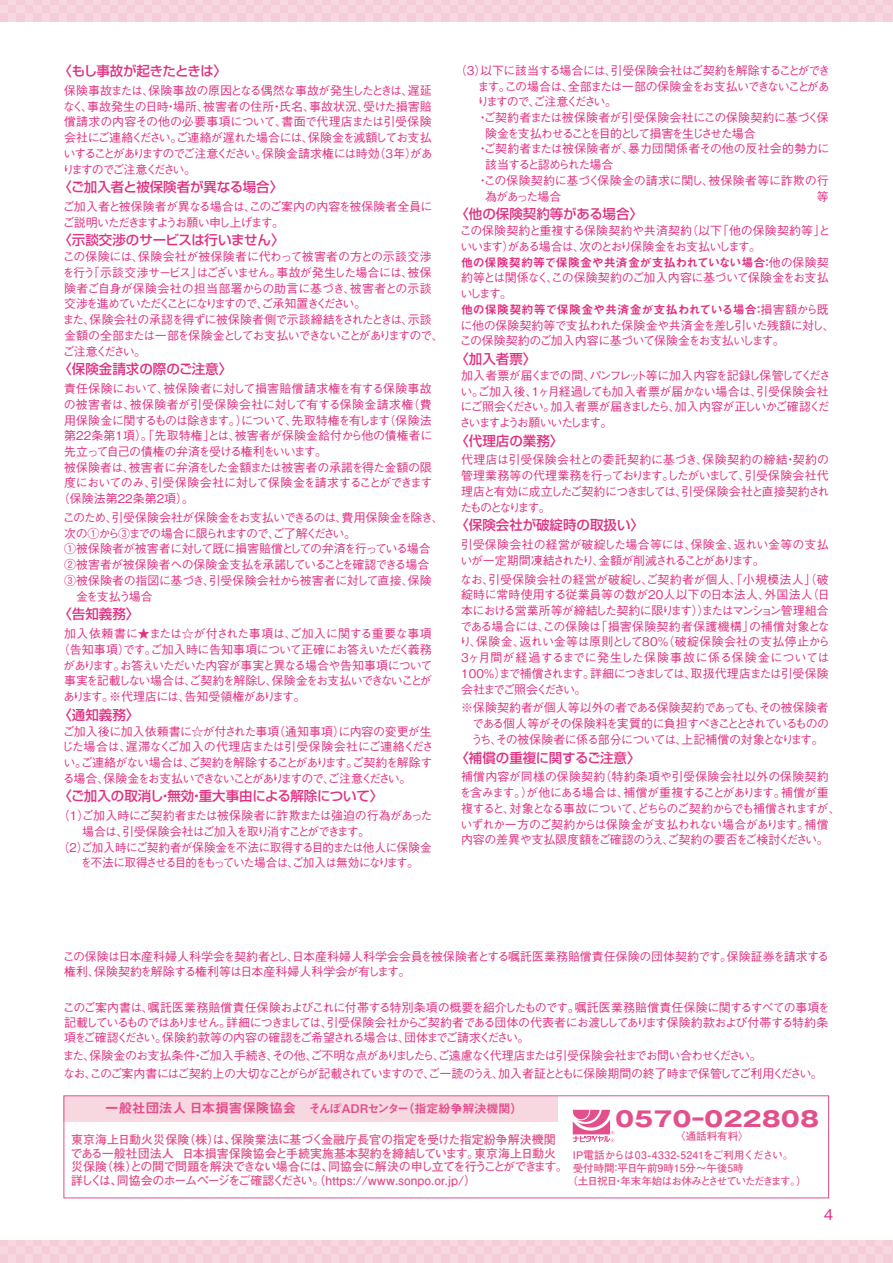
<style>
.page{position:relative;width:893px;height:1263px;background:#fff}
.page>*{position:absolute;margin:0;border:0;box-sizing:border-box;transform-origin:0 0}
.t1{font:21px "Gothic MB101 Pro Bold 90 msp RKSJ H";letter-spacing:-.24em;color:#e34f8c;scale:1.2 1}
.t2{font:15px "Gothic BBB Pro Medium 90 msp RKSJ H";color:#e13182}
.t3{font:13.5px "Shin Go Pro Medium 90 msp RKSJ H";color:#e13182}
.t4{font:13.5px "Shin Go Pro Medium 90 msp RKSJ H";letter-spacing:-.05em;color:#e13182}
.t5{font:12px/15.8px "Gothic BBB Pro Medium 90 msp RKSJ H";letter-spacing:-.05em;color:#e13182}
.t6{font:12px/15.8px "Gothic BBB Pro Medium 90 msp RKSJ H";letter-spacing:-.01em;color:#e13182}
.t7{font:12px/13.5px "Futo Go B101 Pro Bold 90 msp RKSJ H";letter-spacing:-.015em;color:#e34f8c}
.t8{font:12px/18px "Gothic BBB Pro Medium 90 msp RKSJ H";letter-spacing:-.08em;color:#e13182}
.t9{font:12px/15.8px "Gothic BBB Pro Medium 90 msp RKSJ H";letter-spacing:-.09em;color:#e13182}
.t10{font:12px/15px "Gothic BBB Pro Medium 90 msp RKSJ H";color:#e13182}
.t11{font:12px/15.8px "Gothic BBB Pro Medium 90 msp RKSJ H";letter-spacing:-.07em;color:#e13182}
.t12{font:12px "Gothic BBB Pro Medium 90 msp RKSJ H";letter-spacing:-.115em;color:#e13182}
.t13{font:12px "Midashi Go Pro MB31 90 msp RKSJ H";letter-spacing:-.005em;color:#e13182}
.t14{font:12px "Gothic BBB Pro Medium 90 msp RKSJ H";letter-spacing:-.085em;color:#e13182}
.t15{font:12px "Gothic BBB Pro Medium 90 msp RKSJ H";letter-spacing:.005em;color:#e13182}
.t16{font:12px "Midashi Go Pro MB31 90 msp RKSJ H";letter-spacing:-.11em;color:#e34f8c}
.t17{font:12px "Gothic BBB Pro Medium 90 msp RKSJ H";letter-spacing:-.03em;color:#e13182}
.t18{font:12px "Gothic BBB Pro Medium 90 msp RKSJ H";letter-spacing:-.025em;color:#e13182}
.t19{font:12px "Gothic BBB Pro Medium 90 msp RKSJ H";letter-spacing:-.095em;color:#e13182}
.t20{font:12px "Gothic BBB Pro Medium 90 msp RKSJ H";letter-spacing:.025em;color:#e13182}
.t21{font:12px "Gothic BBB Pro Medium 90 msp RKSJ H";letter-spacing:.03em;color:#e13182}
.t22{font:12px "Gothic BBB Pro Medium 90 msp RKSJ H";letter-spacing:-.02em;color:#e13182}
.t23{font:12px "Gothic BBB Pro Medium 90 msp RKSJ H";letter-spacing:-.015em;color:#e13182}
.t24{font:12px "Gothic BBB Pro Medium 90 msp RKSJ H";letter-spacing:-.11em;color:#e13182}
.t25{font:12px "Gothic BBB Pro Medium 90 msp RKSJ H";letter-spacing:-.14em;color:#e13182}
.t26{font:12px "Gothic BBB Pro Medium 90 msp RKSJ H";letter-spacing:-.1em;color:#e13182}
.t27{font:12px "Gothic BBB Pro Medium 90 msp RKSJ H";letter-spacing:-.13em;color:#e13182}
.t28{font:12px "Gothic BBB Pro Medium 90 msp RKSJ H";letter-spacing:-.185em;color:#e13182}
.t29{font:10.5px/12.6px "Futo Go B101 Pro Bold 90 msp RKSJ H";letter-spacing:-.04em;color:#e34f8c}
.t30{font:10.5px/19px "Futo Go B101 Pro Bold 90 msp RKSJ H";color:#e34f8c}
.s1{font-family:"Gothic BBB Pro Medium 90 msp RKSJ H"}
.s2{font-family:"Koz Go Pr 6 N Regular 90 msp RKSJ H"}
.s3{font-size:13.5px}
</style>
<div class="page">
<div style="left:0;top:1241px;width:892px;height:21px;background:#f5cdd9"></div>
<div style="left:0;top:1px;width:892px;height:21px;background:#f5cdd9"></div>
<div style="left:64px;top:1096px;width:494px;height:25px;background:#f7d7e0"></div>
<svg style="left:573px;top:1110px;width:41px;height:32px"></svg>
<p class="t4" style="left:58px;top:66px;width:170px">〈もし事故が起きたときは〉</p>
<p class="t5" style="left:62px;top:84px;width:372px;text-align:justify">保険事故または、保険事故の原因となる偶然な事故が発生したときは、遅延なく、事故発生の日時・場所、被害者の住所・氏名、事故状況、受けた損害賠償請求の内容その他の必要事項について、書面で代理店または引受保険会社にご連絡ください。ご連絡が遅れた場合には、保険金を減額してお支払いすることがありますのでご注意ください。保険金請求権には時効（3年）がありますのでご注意ください。</p>
<p class="t3" style="left:58px;top:182px;width:226px">〈ご加入者と被保険者が異なる場合〉</p>
<p class="t11" style="left:63px;top:200px;width:371px">ご加入者と被保険者が異なる場合は、このご案内の内容を被保険者全員にご説明いただきますようお願い申し上げます。</p>
<p class="t3" style="left:58px;top:235px;width:228px">〈示談交渉のサービスは行いません〉</p>
<p class="t5" style="left:62px;top:250px;width:383px">この保険には、保険会社が被保険者に代わって被害者の方との示談交渉を行う「示談交渉サービス」はございません。事故が発生した場合には、被保険者ご自身が保険会社の担当部署からの助言に基づき、被害者との示談交渉を進めていただくことになりますので、ご承知置きください。<br>また、保険会社の承認を得ずに被保険者側で示談締結をされたときは、示談金額の全部または一部を保険金としてお支払いできないことがありますので、ご注意ください。</p>
<p class="t3" style="left:58px;top:364px;width:175px">〈保険金請求の際のご注意〉</p>
<p class="t20" style="left:64px;top:384px;width:369px">責任保険において、被保険者に対して損害賠償請求権を有する保険事故</p>
<p class="t21" style="left:64px;top:400px;width:369px">の被害者は、被保険者が引受保険会社に対して有する保険金請求権（費</p>
<p class="t11" style="left:64px;top:414px;width:369px">用保険金に関するものは除きます。）について、先取特権を有します（保険法</p>
<p class="t15" style="left:64px;top:431px;width:370px">第22条第1項）。「先取特権」とは、被害者が保険金給付から他の債権者に</p>
<p class="t26" style="left:64px;top:447px;width:265px">先立って自己の債権の弁済を受ける権利をいいます。</p>
<p class="t17" style="left:64px;top:463px;width:369px">被保険者は、被害者に弁済をした金額または被害者の承諾を得た金額の限</p>
<p class="t5" style="left:64px;top:477px;width:370px">度においてのみ、引受保険会社に対して保険金を請求することができます</p>
<p class="t10" style="left:58px;top:493px;width:138px">（保険法第22条第2項）。</p>
<p class="t5" style="left:63px;top:511px;width:382px">このため、引受保険会社が保険金をお支払いできるのは、費用保険金を除き、</p>
<p class="t24" style="left:64px;top:529px;width:294px">次の①から③までの場合に限られますので、ご了解ください。</p>
<p class="t5" style="left:64px;top:543px;width:368px">①被保険者が被害者に対して既に損害賠償としての弁済を行っている場合</p>
<p class="t5" style="left:64px;top:558px;width:367px">②被害者が被保険者への保険金支払を承諾していることを確認できる場合</p>
<p class="t18" style="left:64px;top:576px;width:369px">③被保険者の指図に基づき、引受保険会社から被害者に対して直接、保険</p>
<p class="t27" style="left:76px;top:592px;width:78px">金を支払う場合</p>
<p class="t3" style="left:58px;top:609px;width:82px">〈告知義務〉</p>
<p class="t22" style="left:64px;top:629px;width:369px">加入依頼書に★または☆が付された事項は、ご加入に関する重要な事項</p>
<p class="t5" style="left:58px;top:643px;width:376px">（告知事項）です。ご加入時に告知事項について正確にお答えいただく義務</p>
<p class="t8" style="left:63px;top:658px;width:371px">があります。お答えいただいた内容が事実と異なる場合や告知事項について</p>
<p class="t12" style="left:64px;top:676px;width:369px">事実を記載しない場合は、ご契約を解除し、保険金をお支払いできないことが</p>
<p class="t14" style="left:63px;top:692px;width:244px">あります。※代理店には、告知受領権があります。</p>
<p class="t3" style="left:58px;top:710px;width:82px">〈通知義務〉</p>
<p class="t5" style="left:62px;top:725px;width:373px">ご加入後に加入依頼書に☆が付された事項（通知事項）に内容の変更が生じた場合は、遅滞なくご加入の代理店または引受保険会社にご連絡ください。ご連絡がない場合は、ご契約を解除することがあります。ご契約を解除する場合、保険金をお支払いできないことがありますので、ご注意ください。</p>
<p class="t3" style="left:58px;top:791px;width:326px">〈ご加入の取消し・無効・重大事由による解除について〉</p>
<p class="t5" style="left:58px;top:809px;width:376px">（1）ご加入時にご契約者または被保険者に詐欺または強迫の行為があった</p>
<p class="t14" style="left:82px;top:827px;width:290px">場合は、引受保険会社はご加入を取り消すことができます。</p>
<p class="t5" style="left:58px;top:841px;width:375px">（2）ご加入時にご契約者が保険金を不法に取得する目的または他人に保険金</p>
<p class="t12" style="left:80px;top:858px;width:340px">を不法に取得させる目的をもっていた場合は、ご加入は無効になります。</p>
<p class="t5" style="left:455px;top:64px;width:377px">（3）以下に該当する場合には、引受保険会社はご契約を解除することができ</p>
<p class="t19" style="left:478px;top:82px;width:354px">ます。この場合は、全部または一部の保険金をお支払いできないことがあ</p>
<p class="t28" style="left:477px;top:97px;width:141px">りますので、ご注意ください。</p>
<p class="t23" style="left:477px;top:113px;width:353px">・ご契約者または被保険者が引受保険会社にこの保険契約に基づく保</p>
<p class="t25" style="left:485px;top:129px;width:272px">険金を支払わせることを目的として損害を生じさせた場合</p>
<p class="t6" style="left:477px;top:143px;width:354px">・ご契約者または被保険者が、暴力団関係者その他の反社会的勢力に</p>
<p class="t27" style="left:485px;top:160px;width:130px">該当すると認められた場合</p>
<p class="t6" style="left:477px;top:174px;width:353px">・この保険契約に基づく保険金の請求に関し、被保険者等に詐欺の行</p>
<p class="t5" style="left:817px;top:190px;width:13px">等</p>
<p class="t3" style="left:455px;top:209px;width:189px">〈他の保険契約等がある場合〉</p>
<p class="t5" style="left:460px;top:224px;width:372px">この保険契約と重複する保険契約や共済契約（以下「他の保険契約等」といいます）がある場合は、次のとおり保険金をお支払いします。</p>
<p class="t13" style="left:461px;top:258px;width:369px">他の保険契約等で保険金や共済金が支払われていない場合：<span class="s1">他の保険契</span></p>
<p class="t5" style="left:460px;top:272px;width:370px">約等とは関係なく、この保険契約のご加入内容に基づいて保険金をお支払いします。</p>
<p class="t13" style="left:461px;top:305px;width:369px">他の保険契約等で保険金や共済金が支払われている場合：<span class="s1">損害額から既</span></p>
<p class="t5" style="left:460px;top:319px;width:376px">に他の保険契約等で支払われた保険金や共済金を差し引いた残額に対し、この保険契約のご加入内容に基づいて保険金をお支払いします。</p>
<p class="t3" style="left:455px;top:354px;width:82px">〈加入者票〉</p>
<p class="t9" style="left:459px;top:369px;width:373px">加入者票が届くまでの間、パンフレット等に加入内容を記録し保管してください。ご加入後、1ヶ月経過しても加入者票が届かない場合は、引受保険会社にご照会ください。加入者票が届きましたら、加入内容が正しいかご確認くださいますようお願いいたします。</p>
<p class="t3" style="left:455px;top:436px;width:109px">〈代理店の業務〉</p>
<p class="t5" style="left:460px;top:454px;width:371px;text-align:justify">代理店は引受保険会社との委託契約に基づき、保険契約の締結・契約の管理業務等の代理業務を行っております。したがいまして、引受保険会社代理店と有効に成立したご契約につきましては、引受保険会社と直接契約されたものとなります。</p>
<p class="t3" style="left:455px;top:520px;width:190px">〈保険会社が破綻時の取扱い〉</p>
<p class="t6" style="left:460px;top:538px;width:370px">引受保険会社の経営が破綻した場合等には、保険金、返れい金等の支払いが一定期間凍結されたり、金額が削減されることがあります。</p>
<p class="t6" style="left:459px;top:573px;width:372px">なお、引受保険会社の経営が破綻し、ご契約者が個人、「小規模法人」（破綻時に常時使用する従業員等の数が20人以下の日本法人、外国法人（日本における営業所等が締結した契約に限ります））またはマンション管理組合である場合には、この保険は「損害保険契約者保護機構」の補償対象となり、保険金、返れい金等は原則として80％（破綻保険会社の支払停止から3ヶ月間が経過するまでに発生した保険事故に係る保険金については100％）まで補償されます。詳細につきましては、取扱代理店または引受保険会社までご照会ください。</p>
<p class="t5" style="left:471px;top:702px;width:360px;text-align:justify;text-indent:-10px"><span class="s2">※</span>保険契約者が個人等以外の者である保険契約であっても、その被保険者である個人等がその保険料を実質的に負担すべきこととされているもののうち、その被保険者に係る部分については、上記補償の対象となります。</p>
<p class="t3" style="left:455px;top:753px;width:187px">〈補償の重複に関するご注意〉</p>
<p class="t5" style="left:459px;top:771px;width:383px">補償内容が同様の保険契約（特約条項や引受保険会社以外の保険契約を含みます。）が他にある場合は、補償が重複することがあります。補償が重複すると、対象となる事故について、どちらのご契約からでも補償されますが、いずれか一方のご契約からは保険金が支払われない場合があります。補償内容の差異や支払限度額をご確認のうえ、ご契約の要否をご検討ください。</p>
<p class="t10" style="left:63px;top:951px;width:768px">この保険は日本産科婦人科学会を契約者とし、日本産科婦人科学会会員を被保険者とする嘱託医業務賠償責任保険の団体契約です。保険証券を請求する権利、保険契約を解除する権利等は日本産科婦人科学会が有します。</p>
<p class="t5" style="left:63px;top:1002px;width:768px;line-height:15px">このご案内書は、嘱託医業務賠償責任保険およびこれに付帯する特別条項の概要を紹介したものです。嘱託医業務賠償責任保険に関するすべての事項を記載しているものではありません。詳細につきましては、引受保険会社からご契約者である団体の代表者にお渡ししてあります保険約款および付帯する特約条項をご確認ください。保険約款等の内容の確認をご希望される場合は、団体までご請求ください。</p>
<p class="t8" style="left:63px;top:1048px;width:762px">また、保険金のお支払条件・ご加入手続き、その他、ご不明な点がありましたら、ご遠慮なく代理店または引受保険会社までお問い合わせください。<br>なお、このご案内書にはご契約上の大切なことがらが記載されていますので、ご一読のうえ、加入者証とともに保険期間の終了時まで保管してご利用ください。</p>
<p class="t16" style="left:105px;top:1104px;width:419px"><span class="s3">一般社団法人 日本損害保険協会　</span>そんぽＡＤＲセンター（指定紛争解決機関）</p>
<p class="t7" style="left:70px;top:1135px;width:499px">東京海上日動火災保険（株）は、保険業法に基づく金融庁長官の指定を受けた指定紛争解決機関である一般社団法人 日本損害保険協会と手続実施基本契約を締結しています。東京海上日動火災保険（株）との間で問題を解決できない場合には、同協会に解決の申し立てを行うことができます。詳しくは、同協会のホームページをご確認ください。（https://www.sonpo.or.jp/）</p>
<h1 class="t1" style="left:612px;top:1111px;width:176px">０５７０ｰ０２２８０８</h1>
<p class="t30" style="left:573px;top:1128px;width:222px;text-indent:102px">〈通話料有料〉<br>IP電話からは03-4332-5241をご利用ください。</p>
<p class="t29" style="left:567px;top:1163px;width:241px;text-indent:6px">受付時間：平日午前9時15分～午後5時<br>（土日祝日・年末年始はお休みとさせていただきます。）</p>
<p class="t2" style="left:824px;top:1209px;width:11px">4</p>
</div>
